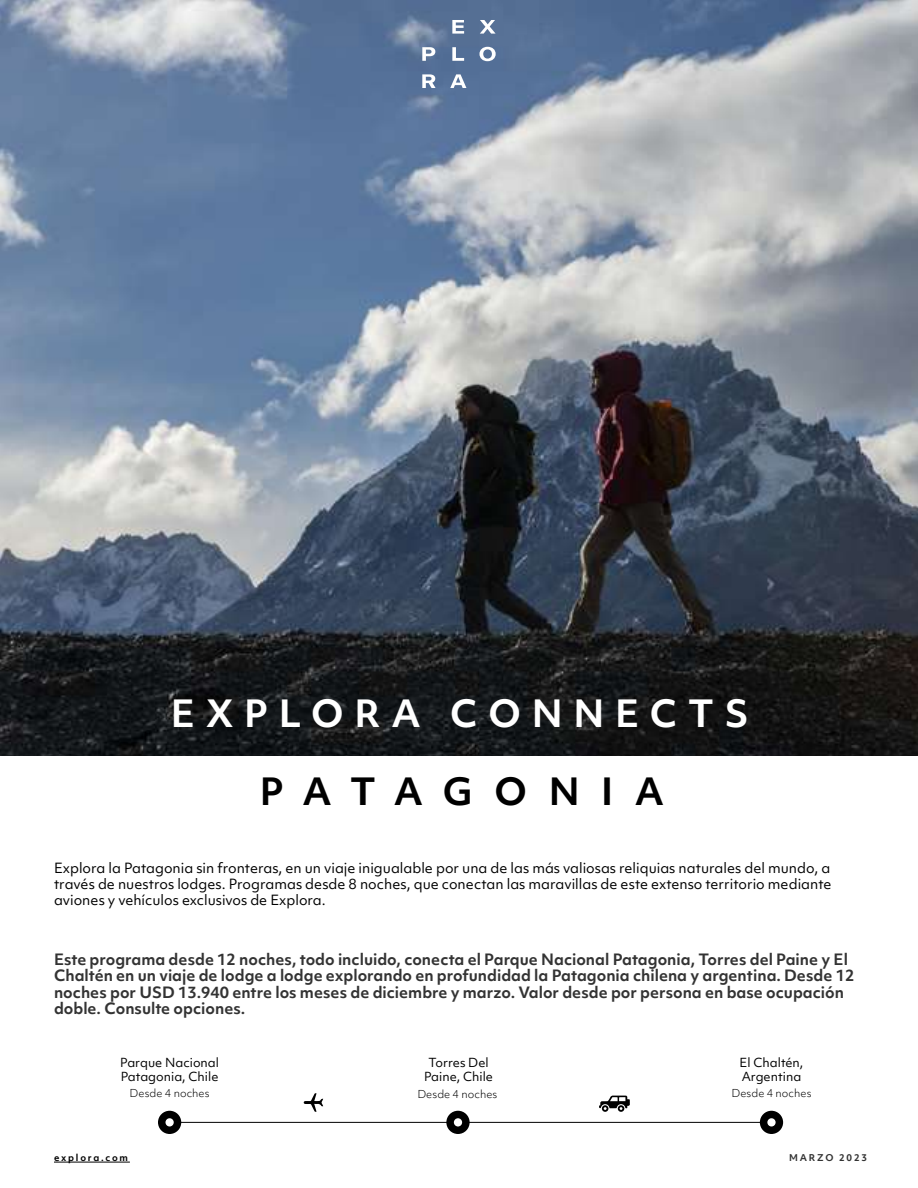
<style>
.page{position:relative;width:918px;height:1188px;background:#fff}
.page>*{position:absolute;margin:0;border:0;box-sizing:border-box;transform-origin:0 0}
.t1{font:700 36px "Objektiv Mk 1";letter-spacing:.3em;color:#fff}
.t2{font:700 36px "Objektiv Mk 1";letter-spacing:.575em;color:#000}
.t3{font:700 15px/16.5px "Objektiv Mk 1";color:#333}
.t4{font:13.5px/16.2px "Objektiv Mk 1";color:#000;text-align:justify}
.t5{font:12px/14.4px "Objektiv Mk 1";color:#000}
.t6{font:300 10.5px "Objektiv Mk 1";color:#000}
.t7{font:700 9px "Objektiv Mk 1 Trial";letter-spacing:.2em;color:#000}
.t8{font:700 9px "Objektiv Mk 1 Trial";letter-spacing:.2em;color:#333}
</style>
<div class="page">
<hr style="left:54px;top:1162px;width:76px;height:1px;background:#000">
<img style="left:0;top:0;width:918px;height:756px">
<svg style="left:452px;top:47px;width:12px;height:14px"></svg>
<svg style="left:452px;top:20px;width:12px;height:14px"></svg>
<svg style="left:480px;top:20px;width:16px;height:14px"></svg>
<svg style="left:450px;top:74px;width:16px;height:14px"></svg>
<svg style="left:422px;top:74px;width:14px;height:14px"></svg>
<svg style="left:422px;top:47px;width:13px;height:14px"></svg>
<svg style="left:479px;top:47px;width:17px;height:14px"></svg>
<hr style="left:170px;top:1122px;width:601px;height:1px;background:#000">
<div style="left:158px;top:1111px;width:23px;height:23px;background:#000;border-radius:50%"></div>
<div style="left:165px;top:1118px;width:9px;height:8px;background:#fff;border-radius:50%"></div>
<div style="left:446px;top:1111px;width:24px;height:23px;background:#000;border-radius:50%"></div>
<div style="left:454px;top:1118px;width:8px;height:8px;background:#fff;border-radius:50%"></div>
<div style="left:760px;top:1111px;width:23px;height:23px;background:#000;border-radius:50%"></div>
<div style="left:767px;top:1118px;width:9px;height:8px;background:#fff;border-radius:50%"></div>
<svg style="left:304px;top:1093px;width:19px;height:19px"></svg>
<svg style="left:599px;top:1096px;width:31px;height:16px"></svg>
<h1 class="t1" style="left:171px;top:688px;width:580px">EXPLORA CONNECTS</h1>
<h1 class="t2" style="left:260px;top:766px;width:406px">PATAGONIA</h1>
<p class="t4" style="left:54px;top:859px;width:779px">Explora la Patagonia sin fronteras, en un viaje inigualable por una de las más valiosas reliquias naturales del mundo, a través de nuestros lodges. Programas desde 8 noches, que conectan las maravillas de este extenso territorio mediante aviones y vehículos exclusivos de Explora.</p>
<p class="t3" style="left:54px;top:951px;width:802px">Este programa desde 12 noches, todo incluido, conecta el Parque Nacional Patagonia, Torres del Paine y El Chaltén en un viaje de lodge a lodge explorando en profundidad la Patagonia chilena y argentina. Desde 12 noches por USD 13.940 entre los meses de diciembre y marzo. Valor desde por persona en base ocupación doble. Consulte opciones.</p>
<p class="t5" style="left:120px;top:1055px;width:100px">Parque Nacional<br>Patagonia, Chile</p>
<p class="t5" style="left:740px;top:1055px;width:65px">El Chaltén,<br>Argentina</p>
<p class="t6" style="left:130px;top:1086px;width:82px">Desde 4 noches</p>
<p class="t6" style="left:417px;top:1087px;width:82px">Desde 4 noches</p>
<p class="t6" style="left:731px;top:1086px;width:82px">Desde 4 noches</p>
<p class="t5" style="left:424px;top:1055px;width:70px;text-align:center">Torres Del<br>Paine, Chile</p>
<p class="t7" style="left:54px;top:1151px;width:76px">explora.com</p>
<p class="t8" style="left:789px;top:1151px;width:79px">MARZO 2023</p>
</div>
